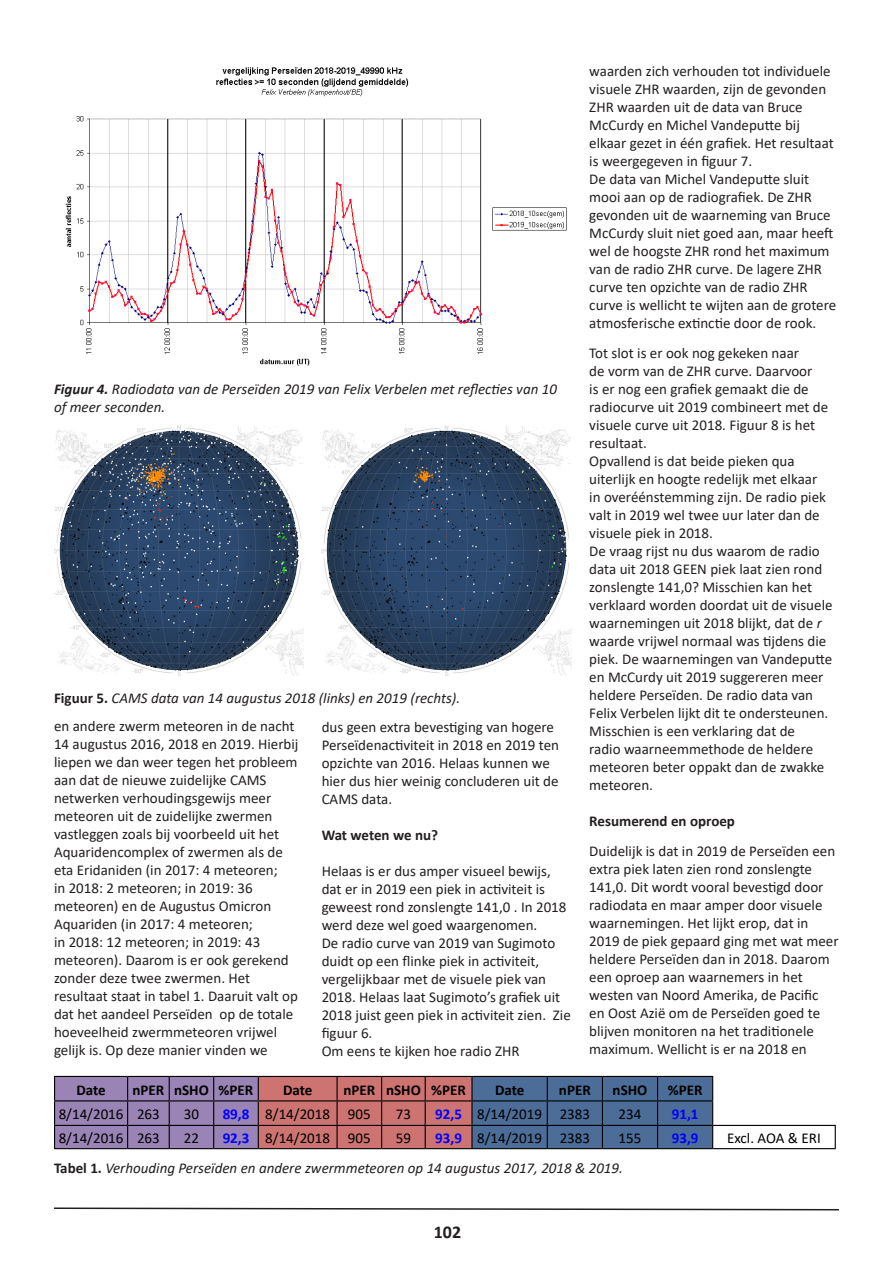
<style>
.page{position:relative;width:893px;height:1263px;background:#fff}
.page>*{position:absolute;margin:0;border:0;box-sizing:border-box;transform-origin:0 0}
.t1{font:700 18px "Calibri";color:#231f20}
.Standaard{font:15px/18px "Calibri";color:#231f20}
.Standaard-2{font:italic 15px/18px "Calibri";color:#231f20}
.t2{font:15px "Calibri";color:#000}
.t3{font:700 15px "Calibri";color:#000}
.Standaard-3{font:700 15px "Calibri";color:#231f20}
.t4{font:700 15px "Calibri";color:#00f}
.s1{font-weight:700}
.s2{font-weight:700;font-style:normal}
.s3{font-style:italic}
</style>
<div class="page">
<img style="left:65px;top:67px;width:502px;height:299px">
<img style="left:322px;top:426px;width:249px;height:249px">
<img style="left:54px;top:426px;width:250px;height:249px">
<hr style="left:713px;top:1125px;width:123px;height:1px;background:#000">
<hr style="left:713px;top:1148px;width:123px;height:1px;background:#000">
<svg style="left:54px;top:1076px;width:659px;height:73px;background:#836c88"></svg>
<svg style="left:835px;top:1126px;width:1px;height:22px"></svg>
<svg style="left:54px;top:1207px;width:785px;height:4px"></svg>
<p class="Standaard-2" style="left:54px;top:379px;width:504px"><span class="s1">Figuur 4.</span> Radiodata van de Perseïden 2019 van Felix Verbelen met reflecties van 10 of meer seconden.</p>
<p class="Standaard-2" style="left:54px;top:689px;width:408px"><span class="s2">Figuur 5.</span> CAMS data van 14 augustus 2018 (links) en 2019 (rechts).</p>
<p class="Standaard" style="left:54px;top:717px;width:246px">en andere zwerm meteoren in de nacht 14 augustus 2016, 2018 en 2019. Hierbij liepen we dan weer tegen het probleem aan dat de nieuwe zuidelijke CAMS netwerken verhoudingsgewijs meer meteoren uit de zuidelijke zwermen vastleggen zoals bij voorbeeld uit het Aquaridencomplex of zwermen als de eta Eridaniden (in 2017: 4 meteoren;<br>in 2018: 2 meteoren; in 2019: 36 meteoren) en de Augustus Omicron Aquariden (in 2017: 4 meteoren;<br>in 2018: 12 meteoren; in 2019: 43 meteoren). Daarom is er ook gerekend zonder deze twee zwermen. Het resultaat staat in tabel 1. Daaruit valt op dat het aandeel Perseïden op de totale hoeveelheid zwermmeteoren vrijwel gelijk is. Op deze manier vinden we</p>
<p class="Standaard" style="left:322px;top:718px;width:239px">dus geen extra bevestiging van hogere<br>Perseïdenactiviteit in 2018 en 2019 ten opzichte van 2016. Helaas kunnen we hier dus hier weinig concluderen uit de<br>CAMS data.</p>
<p class="Standaard-3" style="left:322px;top:824px;width:118px">Wat weten we nu?</p>
<p class="Standaard" style="left:322px;top:862px;width:251px">Helaas is er dus amper visueel bewijs, dat er in 2019 een piek in activiteit is geweest rond zonslengte 141,0 . In 2018 werd deze wel goed waargenomen.<br>De radio curve van 2019 van Sugimoto duidt op een flinke piek in activiteit, vergelijkbaar met de visuele piek van 2018. Helaas laat Sugimoto’s grafiek uit 2018 juist geen piek in activiteit zien. Zie figuur 6.<br>Om eens te kijken hoe radio ZHR</p>
<p class="Standaard" style="left:589px;top:62px;width:248px">waarden zich verhouden tot individuele visuele ZHR waarden, zijn de gevonden ZHR waarden uit de data van Bruce McCurdy en Michel Vandeputte bij elkaar gezet in één grafiek. Het resultaat is weergegeven in figuur 7.<br>De data van Michel Vandeputte sluit mooi aan op de radiografiek. De ZHR gevonden uit de waarneming van Bruce McCurdy sluit niet goed aan, maar heeft wel de hoogste ZHR rond het maximum van de radio ZHR curve. De lagere ZHR curve ten opzichte van de radio ZHR curve is wellicht te wijten aan de grotere atmosferische extinctie door de rook.</p>
<p class="Standaard" style="left:589px;top:344px;width:245px">Tot slot is er ook nog gekeken naar<br>de vorm van de ZHR curve. Daarvoor<br>is er nog een grafiek gemaakt die de radiocurve uit 2019 combineert met de visuele curve uit 2018. Figuur 8 is het resultaat.<br>Opvallend is dat beide pieken qua uiterlijk en hoogte redelijk met elkaar<br>in overéénstemming zijn. De radio piek valt in 2019 wel twee uur later dan de visuele piek in 2018.<br>De vraag rijst nu dus waarom de radio data uit 2018 GEEN piek laat zien rond zonslengte 141,0? Misschien kan het verklaard worden doordat uit de visuele waarnemingen uit 2018 blijkt, dat de <span class="s3">r </span>waarde vrijwel normaal was tijdens die piek. De waarnemingen van Vandeputte en McCurdy uit 2019 suggereren meer heldere Perseïden. De radio data van Felix Verbelen lijkt dit te ondersteunen.<br>Misschien is een verklaring dat de<br>radio waarneemmethode de heldere meteoren beter oppakt dan de zwakke meteoren.</p>
<p class="Standaard-3" style="left:589px;top:811px;width:147px">Resumerend en oproep</p>
<p class="Standaard" style="left:589px;top:842px;width:251px">Duidelijk is dat in 2019 de Perseïden een extra piek laten zien rond zonslengte 141,0. Dit wordt vooral bevestigd door radiodata en maar amper door visuele waarnemingen. Het lijkt erop, dat in 2019 de piek gepaard ging met wat meer heldere Perseïden dan in 2018. Daarom een oproep aan waarnemers in het westen van Noord Amerika, de Pacific<br>en Oost Azië om de Perseïden goed te blijven monitoren na het traditionele maximum. Wellicht is er na 2018 en</p>
<p class="t3" style="left:76px;top:1079px;width:31px">Date</p>
<p class="t3" style="left:133px;top:1079px;width:33px">nPER</p>
<p class="t3" style="left:174px;top:1079px;width:36px">nSHO</p>
<p class="t3" style="left:219px;top:1079px;width:36px">%PER</p>
<p class="t3" style="left:283px;top:1079px;width:31px">Date</p>
<p class="t3" style="left:343px;top:1079px;width:33px">nPER</p>
<p class="t3" style="left:386px;top:1079px;width:36px">nSHO</p>
<p class="t3" style="left:431px;top:1079px;width:36px">%PER</p>
<p class="t3" style="left:495px;top:1079px;width:31px">Date</p>
<p class="t3" style="left:559px;top:1079px;width:33px">nPER</p>
<p class="t3" style="left:613px;top:1079px;width:36px">nSHO</p>
<p class="t3" style="left:668px;top:1079px;width:36px">%PER</p>
<p class="t2" style="left:59px;top:1104px;width:66px">8/14/2016</p>
<p class="t2" style="left:137px;top:1104px;width:24px">263</p>
<p class="t2" style="left:184px;top:1104px;width:17px">30</p>
<p class="t4" style="left:223px;top:1104px;width:28px">89,8</p>
<p class="t2" style="left:265px;top:1104px;width:66px">8/14/2018</p>
<p class="t2" style="left:348px;top:1104px;width:24px">905</p>
<p class="t2" style="left:396px;top:1104px;width:17px">73</p>
<p class="t4" style="left:435px;top:1104px;width:28px">92,5</p>
<p class="t2" style="left:477px;top:1104px;width:66px">8/14/2019</p>
<p class="t2" style="left:560px;top:1104px;width:32px">2383</p>
<p class="t2" style="left:619px;top:1104px;width:24px">234</p>
<p class="t4" style="left:672px;top:1104px;width:28px">91,1</p>
<p class="t2" style="left:59px;top:1127px;width:66px">8/14/2016</p>
<p class="t2" style="left:137px;top:1127px;width:24px">263</p>
<p class="t2" style="left:184px;top:1127px;width:17px">22</p>
<p class="t4" style="left:223px;top:1127px;width:28px">92,3</p>
<p class="t2" style="left:265px;top:1127px;width:66px">8/14/2018</p>
<p class="t2" style="left:348px;top:1127px;width:24px">905</p>
<p class="t2" style="left:396px;top:1127px;width:17px">59</p>
<p class="t4" style="left:435px;top:1127px;width:28px">93,9</p>
<p class="t2" style="left:477px;top:1127px;width:66px">8/14/2019</p>
<p class="t2" style="left:560px;top:1127px;width:32px">2383</p>
<p class="t2" style="left:619px;top:1127px;width:24px">155</p>
<p class="t4" style="left:672px;top:1127px;width:28px">93,9</p>
<p class="t2" style="left:727px;top:1127px;width:95px">Excl. AOA &amp; ERI</p>
<p class="Standaard-2" style="left:54px;top:1158px;width:570px"><span class="s2">Tabel 1.</span> Verhouding Perseïden en andere zwermmeteoren op 14 augustus 2017, 2018 &amp; 2019.</p>
<p class="t1" style="left:434px;top:1219px;width:29px">102</p>
</div>
